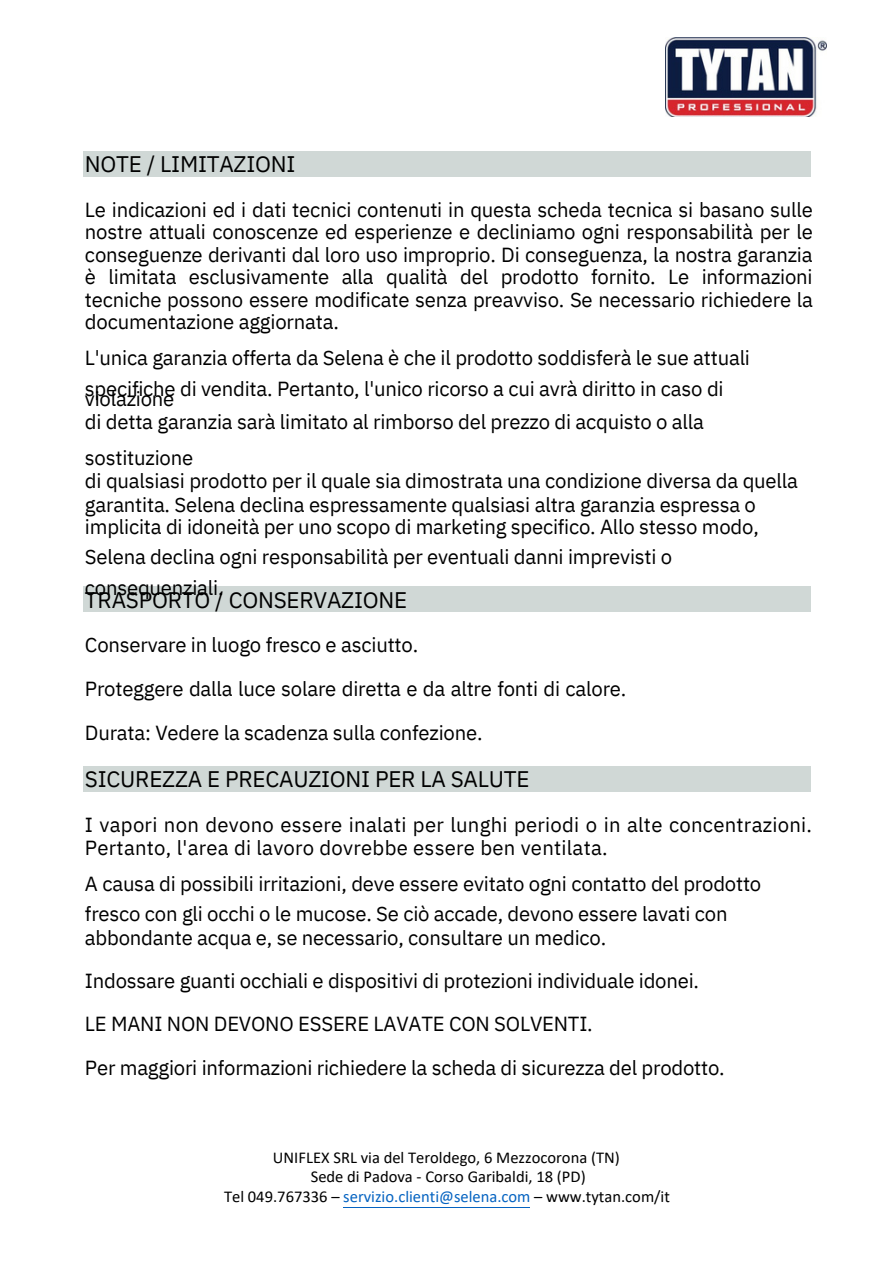
<style>
.page{position:relative;width:893px;height:1264px;background:#fff}
.page>*{position:absolute;margin:0;border:0;box-sizing:border-box;transform-origin:0 0}
.t1{font:22.5px "IBM Plex Sans";letter-spacing:-.01em;color:#000}
.t2{font:20.25px/22.5px "IBM Plex Sans";letter-spacing:-.01em;color:#000}
.t3{font:20.25px/22.5px "IBM Plex Sans";letter-spacing:.01em;color:#000}
.t4{font:16.5px "Calibri";color:#000}
.s1{color:#0563c1}
</style>
<div class="page">
<img style="left:665px;top:37px;width:161px;height:80px">
<div style="left:83px;top:151px;width:727px;height:25px;background:#d0d8d6"></div>
<div style="left:83px;top:586px;width:727px;height:26px;background:#d0d8d6"></div>
<div style="left:83px;top:766px;width:727px;height:25px;background:#d0d8d6"></div>
<hr style="left:343px;top:1206px;width:186px;height:1px;background:#0563c1">
<p class="t1" style="left:85px;top:149px;width:212px">NOTE / LIMITAZIONI</p>
<p class="t2" style="left:85px;top:198px;width:729px;text-align:justify">Le indicazioni ed i dati tecnici contenuti in questa scheda tecnica si basano sulle nostre attuali conoscenze ed esperienze e decliniamo ogni responsabilità per le conseguenze derivanti dal loro uso improprio. Di conseguenza, la nostra garanzia è limitata esclusivamente alla qualità del prodotto fornito. Le informazioni tecniche possono essere modificate senza preavviso. Se necessario richiedere la documentazione aggiornata.</p>
<p class="t2" style="left:85px;top:346px;width:666px">L'unica garanzia offerta da Selena è che il prodotto soddisferà le sue attuali</p>
<p class="t2" style="left:85px;top:377px;width:640px">specifiche di vendita. Pertanto, l'unico ricorso a cui avrà diritto in caso di</p>
<p class="t2" style="left:85px;top:387px;width:91px">violazione</p>
<p class="t2" style="left:85px;top:404px;width:620px;line-height:36px">di detta garanzia sarà limitato al rimborso del prezzo di acquisto o alla sostituzione</p>
<p class="t2" style="left:85px;top:469px;width:714px">di qualsiasi prodotto per il quale sia dimostrata una condizione diversa da quella</p>
<p class="t2" style="left:85px;top:492px;width:672px">garantita. Selena declina espressamente qualsiasi altra garanzia espressa o</p>
<p class="t2" style="left:85px;top:515px;width:675px">implicita di idoneità per uno scopo di marketing specifico. Allo stesso modo,</p>
<p class="t2" style="left:85px;top:545px;width:588px">Selena declina ogni responsabilità per eventuali danni imprevisti o</p>
<p class="t2" style="left:85px;top:576px;width:140px">consequenziali.</p>
<p class="t1" style="left:85px;top:584px;width:324px">TRASPORTO / CONSERVAZIONE</p>
<p class="t2" style="left:85px;top:633px;width:335px">Conservare in luogo fresco e asciutto.</p>
<p class="t2" style="left:85px;top:666px;width:543px;line-height:43.8px">Proteggere dalla luce solare diretta e da altre fonti di calore.<br>Durata: Vedere la scadenza sulla confezione.</p>
<p class="t1" style="left:85px;top:764px;width:446px">SICUREZZA E PRECAUZIONI PER LA SALUTE</p>
<p class="t3" style="left:85px;top:813px;width:728px">I vapori non devono essere inalati per lunghi periodi o in alte concentrazioni.<br>Pertanto, l'area di lavoro dovrebbe essere ben ventilata.</p>
<p class="t2" style="left:85px;top:872px;width:677px">A causa di possibili irritazioni, deve essere evitato ogni contatto del prodotto</p>
<p class="t2" style="left:85px;top:902px;width:644px">fresco con gli occhi o le mucose. Se ciò accade, devono essere lavati con</p>
<p class="t2" style="left:85px;top:925px;width:522px">abbondante acqua e, se necessario, consultare un medico.</p>
<p class="t2" style="left:85px;top:968px;width:615px">Indossare guanti occhiali e dispositivi di protezioni individuale idonei.</p>
<p class="t2" style="left:85px;top:1012px;width:509px">LE MANI NON DEVONO ESSERE LAVATE CON SOLVENTI.</p>
<p class="t2" style="left:85px;top:1056px;width:641px">Per maggiori informazioni richiedere la scheda di sicurezza del prodotto.</p>
<p class="t4" style="left:273px;top:1150px;width:348px">UNIFLEX SRL via del Teroldego, 6 Mezzocorona (TN)</p>
<p class="t4" style="left:311px;top:1170px;width:276px">Sede di Padova - Corso Garibaldi, 18 (PD)</p>
<p class="t4" style="left:224px;top:1189px;width:447px">Tel 049.767336 – <span class="s1">servizio.clienti@selena.com</span> – www.tytan.com/it</p>
</div>
